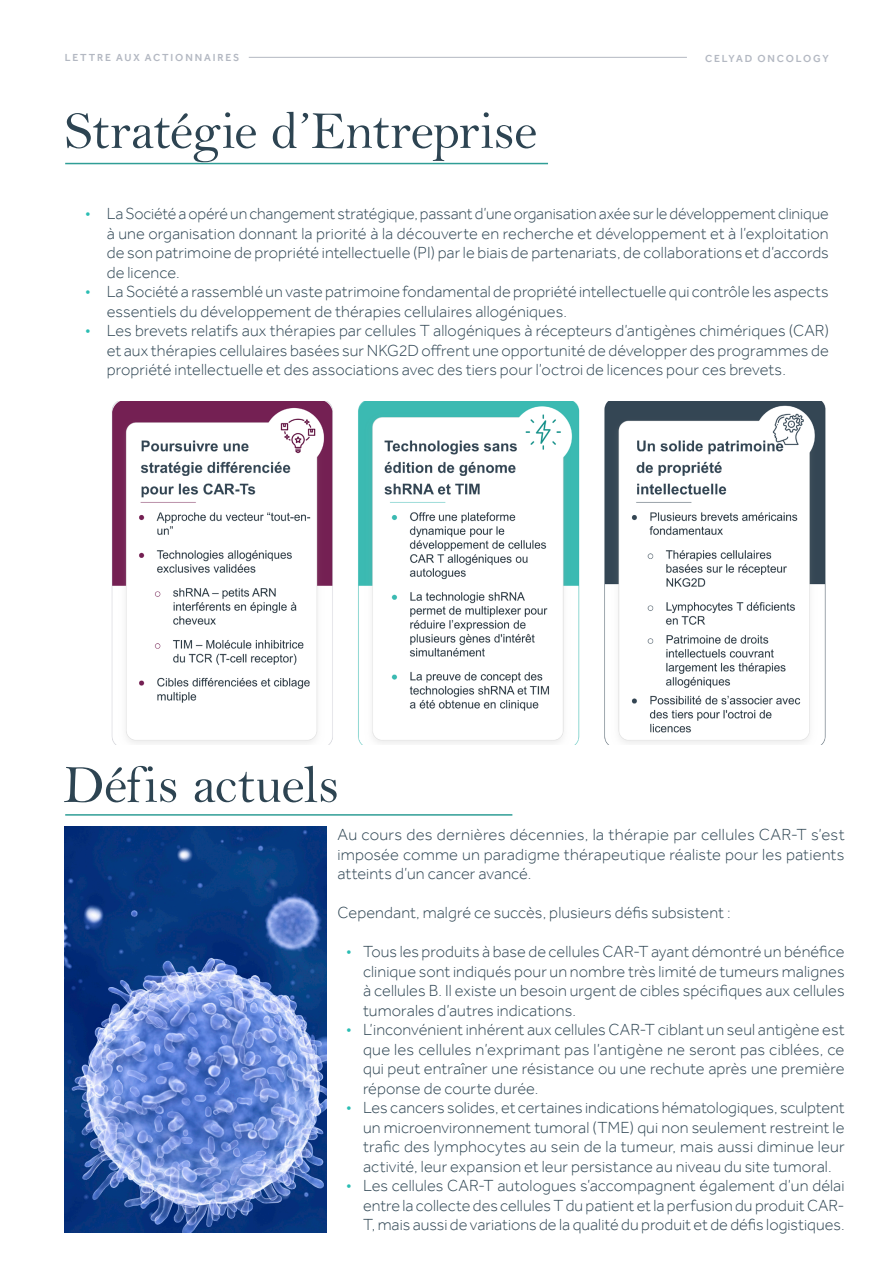
<style>
.page{position:relative;width:893px;height:1263px;background:#fff}
.page>*{position:absolute;margin:0;border:0;box-sizing:border-box;transform-origin:0 0}
.t1{font:54px "Bell";letter-spacing:-.015em;color:#2d4452}
.Body{font:300 16.5px/19.5px "Effra";letter-spacing:.005em;color:#2e4553;text-align:justify}
.t2{font:500 10.5px "Effra";letter-spacing:.175em;color:#b3b8c2}
.s1{color:#2abdb3}
</style>
<div class="page">
<hr style="left:249px;top:57px;width:438px;height:1px;background:#b3b8c2">
<hr style="left:65px;top:814px;width:447px;height:2px;background:#2f9e96">
<hr style="left:65px;top:163px;width:483px;height:1px;background:#2f9e96">
<img style="left:111px;top:401px;width:715px;height:344px">
<img style="left:64px;top:827px;width:263px;height:405px">
<p class="t2" style="left:65px;top:51px;width:176px">LETTRE AUX ACTIONNAIRES</p>
<p class="t2" style="left:705px;top:52px;width:125px">CELYAD ONCOLOGY</p>
<p class="t1" style="left:64px;top:99px;width:474px">Stratégie d’Entreprise</p>
<p class="Body" style="left:107px;top:204px;width:724px;text-indent:-21px"><span class="s1">•</span> La Société a opéré un changement stratégique, passant d’une organisation axée sur le développement clinique à une organisation donnant la priorité à la découverte en recherche et développement et à l’exploitation de son patrimoine de propriété intellectuelle (PI) par le biais de partenariats, de collaborations et d’accords de licence.</p>
<p class="Body" style="left:107px;top:282px;width:724px;text-indent:-21px"><span class="s1">•</span> La Société a rassemblé un vaste patrimoine fondamental de propriété intellectuelle qui contrôle les aspects essentiels du développement de thérapies cellulaires allogéniques.</p>
<p class="Body" style="left:107px;top:321px;width:724px;text-indent:-21px"><span class="s1">•</span> Les brevets relatifs aux thérapies par cellules T allogéniques à récepteurs d’antigènes chimériques (CAR) et aux thérapies cellulaires basées sur NKG2D offrent une opportunité de développer des programmes de propriété intellectuelle et des associations avec des tiers pour l’octroi de licences pour ces brevets.</p>
<p class="t1" style="left:63px;top:752px;width:277px">Défis actuels</p>
<p class="Body" style="left:338px;top:825px;width:509px">Au cours des dernières décennies, la thérapie par cellules CAR-T s’est imposée comme un paradigme thérapeutique réaliste pour les patients atteints d’un cancer avancé.</p>
<p class="Body" style="left:338px;top:903px;width:395px">Cependant, malgré ce succès, plusieurs défis subsistent :</p>
<p class="Body" style="left:363px;top:942px;width:483px;text-indent:-17px"><span class="s1">•</span> Tous les produits à base de cellules CAR-T ayant démontré un bénéfice clinique sont indiqués pour un nombre très limité de tumeurs malignes à cellules B. Il existe un besoin urgent de cibles spécifiques aux cellules tumorales d’autres indications.</p>
<p class="Body" style="left:363px;top:1020px;width:483px;text-indent:-17px"><span class="s1">•</span> L’inconvénient inhérent aux cellules CAR-T ciblant un seul antigène est que les cellules n’exprimant pas l’antigène ne seront pas ciblées, ce qui peut entraîner une résistance ou une rechute après une première réponse de courte durée.</p>
<p class="Body" style="left:363px;top:1098px;width:483px;text-indent:-17px"><span class="s1">•</span> Les cancers solides, et certaines indications hématologiques, sculptent un microenvironnement tumoral (TME) qui non seulement restreint le trafic des lymphocytes au sein de la tumeur, mais aussi diminue leur activité, leur expansion et leur persistance au niveau du site tumoral.</p>
<p class="Body" style="left:363px;top:1176px;width:483px;text-indent:-17px"><span class="s1">•</span> Les cellules CAR-T autologues s’accompagnent également d’un délai entre la collecte des cellules T du patient et la perfusion du produit CAR-T, mais aussi de variations de la qualité du produit et de défis logistiques.</p>
</div>
